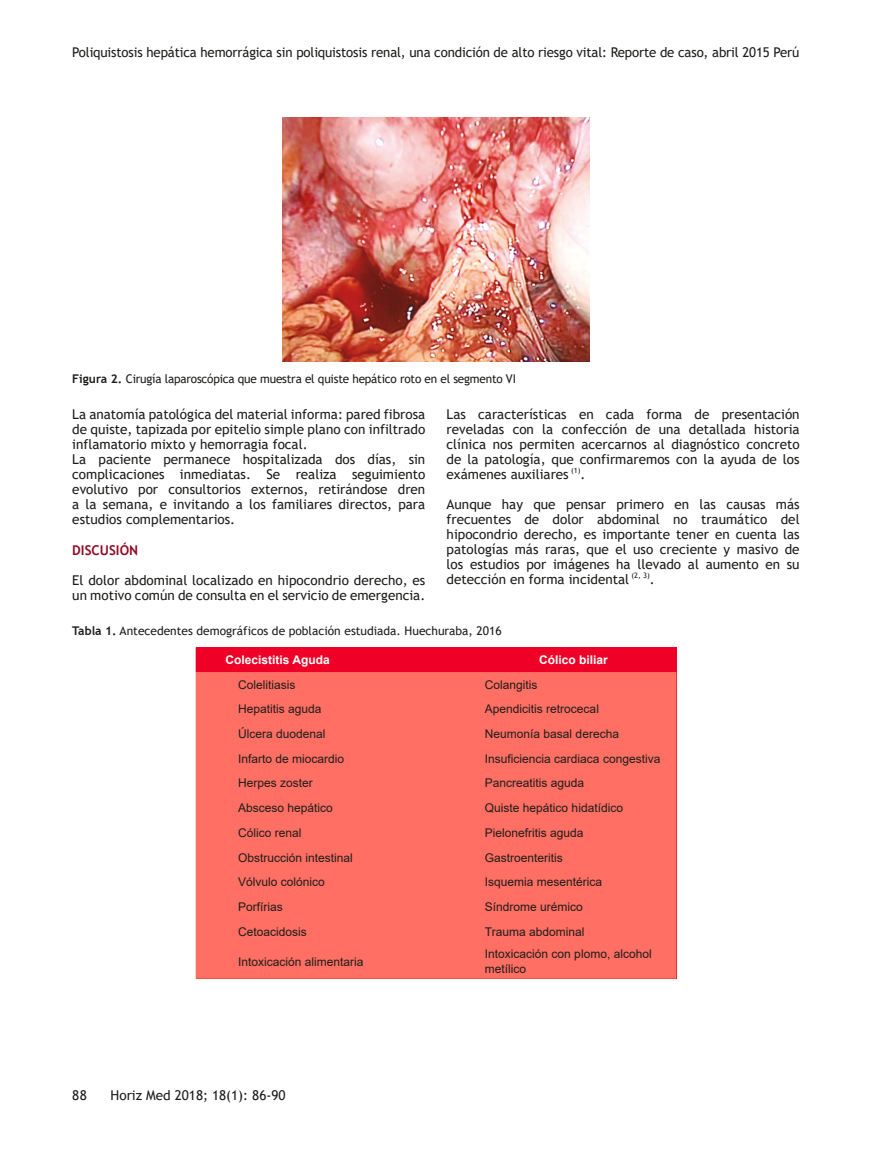
<style>
.page{position:relative;width:872px;height:1149px;background:#fff}
.page>*{position:absolute;margin:0;border:0;box-sizing:border-box;transform-origin:0 0}
.Texto{font:13.5px/15px "Trebuchet MS";color:#1d1d1b;text-align:justify}
.SUB_TÍTULO{font:700 13.5px "Trebuchet MS";color:#920b26}
.t1{font:12px/14.4px "Arial";color:#1d1d1b}
.Texto-2{font:12px "Trebuchet MS";letter-spacing:-.015em;color:#1d1d1b}
.t2{font:700 12px "Arial";color:#fff}
.s1{font-weight:700}
</style>
<div class="page">
<img style="left:283px;top:117px;width:306px;height:244px">
<div style="left:196px;top:647px;width:480px;height:24px;background:#ef0027"></div>
<div style="left:196px;top:671px;width:480px;height:307px;background:#ff6f63"></div>
<p class="Texto" style="left:72px;top:44px;width:728px">Poliquistosis hepática hemorrágica sin poliquistosis renal, una condición de alto riesgo vital: Reporte de caso, abril 2015 Perú</p>
<p class="Texto-2" style="left:72px;top:371px;width:445px"><span class="s1">Figura 2.</span> Cirugía laparoscópica que muestra el quiste hepático roto en el segmento VI</p>
<p class="Texto" style="left:72px;top:406px;width:354px">La anatomía patológica del material informa: pared fibrosa de quiste, tapizada por epitelio simple plano con infiltrado inflamatorio mixto y hemorragia focal.</p>
<p class="Texto" style="left:72px;top:451px;width:354px">La paciente permanece hospitalizada dos días, sin complicaciones inmediatas. Se realiza seguimiento evolutivo por consultorios externos, retirándose dren a la semana, e invitando a los familiares directos, para estudios complementarios.</p>
<p class="SUB_TÍTULO" style="left:72px;top:541px;width:67px">DISCUSIÓN</p>
<p class="Texto" style="left:72px;top:572px;width:354px">El dolor abdominal localizado en hipocondrio derecho, es un motivo común de consulta en el servicio de emergencia.</p>
<p class="Texto" style="left:446px;top:406px;width:354px">Las características en cada forma de presentación reveladas con la confección de una detallada historia clínica nos permiten acercarnos al diagnóstico concreto de la patología, que confirmaremos con la ayuda de los exámenes auxiliares <sup>(1)</sup>.</p>
<p class="Texto" style="left:446px;top:496px;width:354px">Aunque hay que pensar primero en las causas más frecuentes de dolor abdominal no traumático del hipocondrio derecho, es importante tener en cuenta las patologías más raras, que el uso creciente y masivo de los estudios por imágenes ha llevado al aumento en su detección en forma incidental <sup>(2,</sup> <sup>3)</sup>.</p>
<p class="Texto-2" style="left:72px;top:622px;width:431px"><span class="s1">Tabla 1.</span> Antecedentes demográficos de población estudiada. Huechuraba, 2016</p>
<p class="t2" style="left:225px;top:651px;width:106px">Colecistitis Aguda</p>
<p class="t2" style="left:539px;top:651px;width:70px">Cólico biliar</p>
<p class="t1" style="left:238px;top:677px;width:59px">Colelitiasis</p>
<p class="t1" style="left:485px;top:677px;width:54px">Colangitis</p>
<p class="t1" style="left:238px;top:701px;width:85px">Hepatitis aguda</p>
<p class="t1" style="left:485px;top:701px;width:116px">Apendicitis retrocecal</p>
<p class="t1" style="left:238px;top:726px;width:89px">Úlcera duodenal</p>
<p class="t1" style="left:485px;top:726px;width:136px">Neumonía basal derecha</p>
<p class="t1" style="left:238px;top:751px;width:108px">Infarto de miocardio</p>
<p class="t1" style="left:485px;top:751px;width:177px">Insuficiencia cardiaca congestiva</p>
<p class="t1" style="left:238px;top:775px;width:76px">Herpes zoster</p>
<p class="t1" style="left:485px;top:775px;width:101px">Pancreatitis aguda</p>
<p class="t1" style="left:238px;top:800px;width:96px">Absceso hepático</p>
<p class="t1" style="left:485px;top:800px;width:140px">Quiste hepático hidatídico</p>
<p class="t1" style="left:238px;top:825px;width:65px">Cólico renal</p>
<p class="t1" style="left:485px;top:825px;width:100px">Pielonefritis aguda</p>
<p class="t1" style="left:238px;top:849px;width:116px">Obstrucción intestinal</p>
<p class="t1" style="left:485px;top:849px;width:80px">Gastroenteritis</p>
<p class="t1" style="left:238px;top:874px;width:88px">Vólvulo colónico</p>
<p class="t1" style="left:485px;top:874px;width:119px">Isquemia mesentérica</p>
<p class="t1" style="left:238px;top:899px;width:46px">Porfírias</p>
<p class="t1" style="left:485px;top:899px;width:100px">Síndrome urémico</p>
<p class="t1" style="left:238px;top:923px;width:70px">Cetoacidosis</p>
<p class="t1" style="left:485px;top:923px;width:101px">Trauma abdominal</p>
<p class="t1" style="left:238px;top:953px;width:127px">Intoxicación alimentaria</p>
<p class="t1" style="left:485px;top:946px;width:168px">Intoxicación con plomo, alcohol metílico</p>
<p class="Texto" style="left:72px;top:1086px;width:16px">88</p>
<p class="Texto" style="left:111px;top:1086px;width:176px">Horiz Med 2018; 18(1): 86-90</p>
</div>
